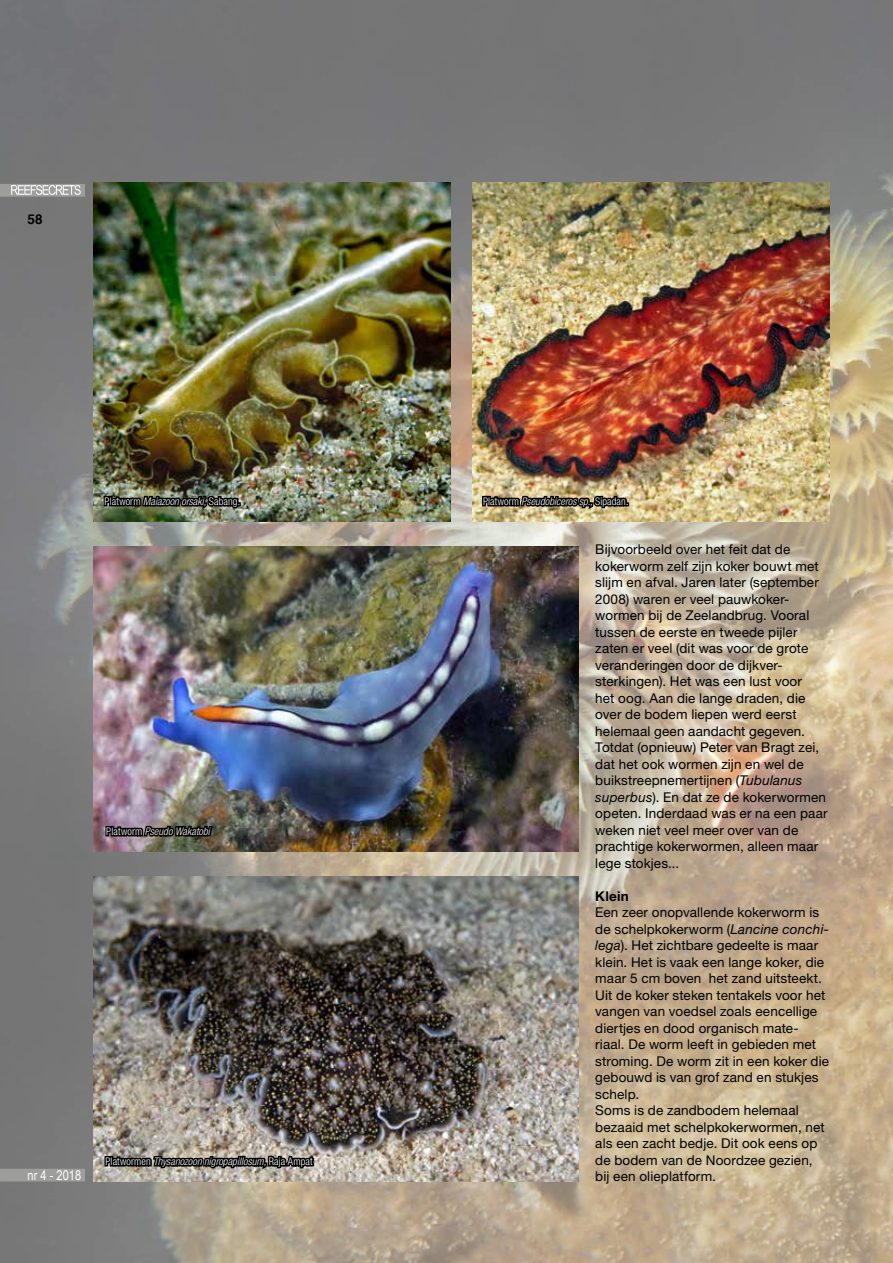
<style>
.page{position:relative;width:893px;height:1263px;background:#fff}
.page>*{position:absolute;margin:0;border:0;box-sizing:border-box;transform-origin:0 0}
.t1{font:13.5px/16.5px "Helvetica Neue LT Std";letter-spacing:.01em;color:#000}
.t2{font:13.5px "Arial Narrow";color:#fff}
.t3{font:700 13.5px "Helvetica Neue LT Std";letter-spacing:.02em;color:#000}
.t4{font:700 13.5px "Helvetica";color:#000}
.t5{font:italic 300 condensed 10.5px "Helvetica Neue LT Std";letter-spacing:.01em;color:#fff}
.t6{font:300 condensed 10.5px "Helvetica Neue LT Std";letter-spacing:.015em;color:#fff}
.s1{font-style:italic}
.s2{font-style:normal}
</style>
<div class="page">
<img style="left:0;top:0;width:893px;height:1263px">
<div style="left:0;top:184px;width:85px;height:13px;background:#9d9d9c"></div>
<svg style="left:11px;top:185px;width:70px;height:10px"></svg>
<div style="left:0;top:1169px;width:85px;height:12px;background:#9d9d9c"></div>
<img style="left:94px;top:876px;width:484px;height:305px">
<img style="left:94px;top:546px;width:484px;height:305px">
<img style="left:94px;top:183px;width:357px;height:338px">
<img style="left:472px;top:183px;width:357px;height:338px">
<img style="left:102px;top:412px;width:139px;height:195px">
<img style="left:481px;top:470px;width:148px;height:71px">
<img style="left:104px;top:800px;width:111px;height:71px">
<svg style="left:103px;top:1130px;width:213px;height:133px;background:#9e9688"></svg>
<p class="t4" style="left:28px;top:211px;width:17px">58</p>
<p class="t2" style="left:28px;top:1165px;width:55px">nr 4 - 2018</p>
<p class="t6" style="left:105px;top:495px;width:137px">Platworm <span class="s1">Maiazoon orsaki,</span> Sabang.</p>
<p class="t5" style="left:483px;top:495px;width:147px"><span class="s2">Platworm</span> Pseudobiceros sp., <span class="s2">Sipadan.</span></p>
<p class="t5" style="left:106px;top:825px;width:105px"><span class="s2">Platworm</span> Pseudo Wakatobi</p>
<p class="t5" style="left:105px;top:1155px;width:209px"><span class="s2">Platwormen</span> Thysanozoon nigropapillosum, <span class="s2">Raja Ampat</span></p>
<p class="t1" style="left:595px;top:541px;width:234px">Bijvoorbeeld over het feit dat de kokerworm zelf zijn koker bouwt met slijm en afval. Jaren later (september 2008) waren er veel pauwkoker&shy;wormen bij de Zeelandbrug. Vooral tussen de eerste en tweede pijler zaten er veel (dit was voor de grote veranderingen door de dijkver&shy;sterkingen). Het was een lust voor<br>het oog. Aan die lange draden, die over de bodem liepen werd eerst helemaal geen aandacht gegeven.<br>Totdat (opnieuw) Peter van Bragt zei, dat het ook wormen zijn en wel de buikstreepnemertijnen (<span class="s1">Tubulanus superbus</span>). En dat ze de kokerwormen opeten. Inderdaad was er na een paar weken niet veel meer over van de prachtige kokerwormen, alleen maar lege stokjes...</p>
<p class="t3" style="left:595px;top:888px;width:35px">Klein</p>
<p class="t1" style="left:595px;top:904px;width:235px">Een zeer onopvallende kokerworm is de schelpkokerworm (<span class="s1">Lancine conchi&shy;lega</span>). Het zichtbare gedeelte is maar klein. Het is vaak een lange koker, die maar 5 cm boven het zand uitsteekt.<br>Uit de koker steken tentakels voor het vangen van voedsel zoals eencellige diertjes en dood organisch mate&shy;riaal. De worm leeft in gebieden met stroming. De worm zit in een koker die gebouwd is van grof zand en stukjes schelp.<br>Soms is de zandbodem helemaal bezaaid met schelpkokerwormen, net als een zacht bedje. Dit ook eens op de bodem van de Noordzee gezien, bij een olieplatform.</p>
</div>
